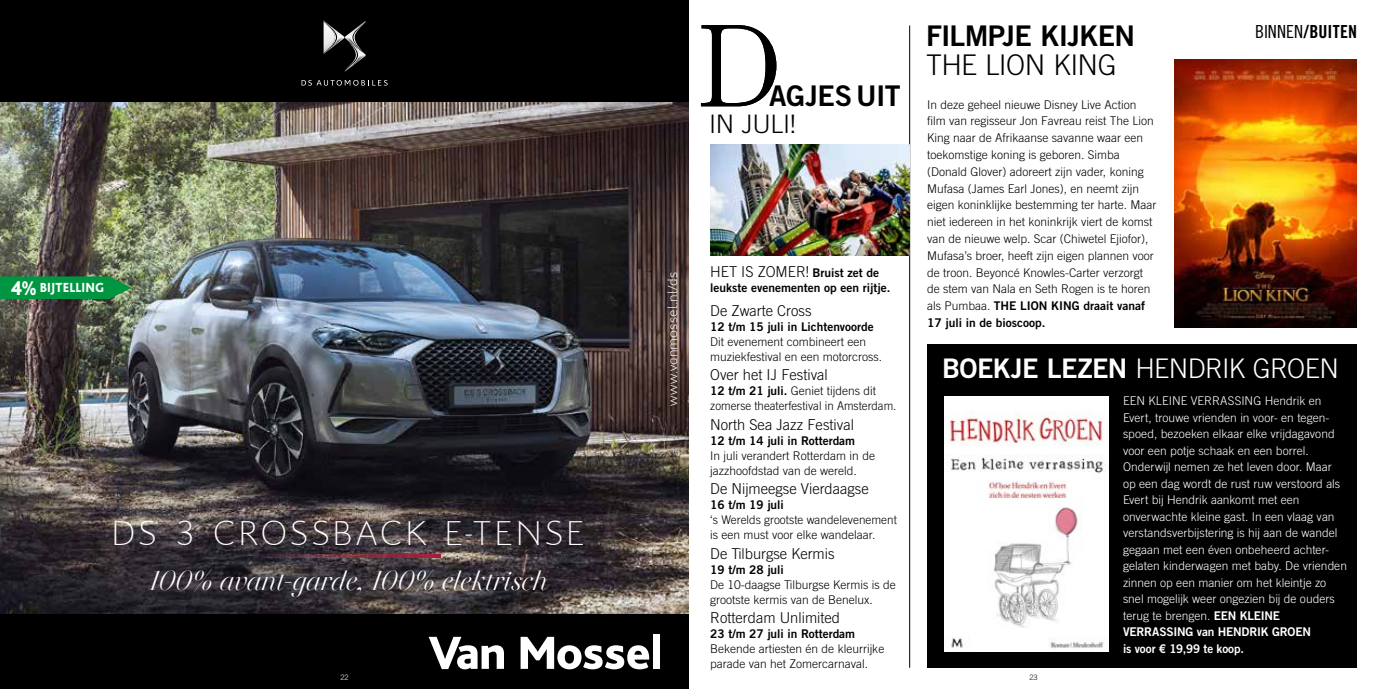
<style>
.page{position:relative;width:1378px;height:689px;background:#fff}
.page>*{position:absolute;margin:0;border:0;box-sizing:border-box;transform-origin:0 0}
.t1{font:300 118.05px "Century Std";color:#000}
.t2{font:300 37.2px "Citroen";letter-spacing:.105em;color:#fff}
.t3{font:italic 300 29.7px "DS Title Big";letter-spacing:-.01em;color:#fff}
.t4{font:28.5px "Trade Gothic LT Std Bd 2";letter-spacing:-.025em;color:#000}
.t5{font:300 28.5px "Trade Gothic LT Std";letter-spacing:-.015em;color:#000}
.t6{font:300 27px "Trade Gothic LT Std";letter-spacing:-.025em;color:#fff}
.t7{font:300 25.5px "Trade Gothic LT Std";letter-spacing:-.015em;color:#000}
.t8{font:18px "Trade Gothic LT Std Bd Cn 20";letter-spacing:.01em;color:#000}
.t9{font:300 15px "Trade Gothic LT Std";color:#000}
.t10{font:800 13.8px "Bliss Pro";letter-spacing:.01em;color:#fff;scale:.9 1}
.t11{font:300 13.5px "Peugeot";letter-spacing:.01em;color:#fff}
.t12{font:300 12px/16.8px "Trade Gothic LT Std";color:#000}
.t13{font:300 12px/16.5px "Trade Gothic LT Std";color:#fff}
.t14{font:12px/16.8px "Trade Gothic LT Std Bd 2";color:#000}
.t15{font:12px/16.5px "Trade Gothic LT Std Bd 2";letter-spacing:-.015em;color:#fff}
.t16{font:300 7.5px "Trade Gothic LT Std";color:#fff}
.t17{font:300 7.5px "Trade Gothic LT Std";color:#000}
.s1{font-size:20.7px}
.s2{font-family:"Trade Gothic LT Std Bd 2";font-weight:400;font-size:12px}
.s3{font-family:"Trade Gothic LT Std Bd 2";font-weight:400}
.s4{font-family:"Trade Gothic LT Std";font-weight:300}
.s5{font-family:"Trade Gothic LT Std Cn 18"}
</style>
<div class="page">
<hr style="left:909px;top:26px;width:1px;height:642px;background:#000">
<img style="left:1174px;top:60px;width:182px;height:267px">
<div style="left:927px;top:344px;width:429px;height:324px;background:#000"></div>
<img style="left:944px;top:396px;width:164px;height:256px">
<img style="left:710px;top:145px;width:199px;height:110px">
<img style="left:0;top:101px;width:689px;height:513px">
<div style="left:0;top:614px;width:689px;height:75px;background:#000"></div>
<svg style="left:520px;top:637px;width:129px;height:32px"></svg>
<div style="left:652px;top:634px;width:7px;height:35px;background:#fff"></div>
<svg style="left:429px;top:637px;width:75px;height:32px"></svg>
<img style="left:249px;top:554px;width:192px;height:3px">
<div style="left:0;top:0;width:689px;height:101px;background:#000"></div>
<svg style="left:301px;top:80px;width:87px;height:6px"></svg>
<svg style="left:323px;top:20px;width:43px;height:52px"></svg>
<svg style="left:0;top:276px;width:132px;height:23px;background:#0c9444"></svg>
<p class="t10" style="left:11px;top:279px;width:105px"><span class="s1">4%</span> BIJTELLING</p>
<h2 class="t2" style="left:112px;top:507px;width:473px">DS 3 CROSSBACK E-TENSE</h2>
<h3 class="t3" style="left:149px;top:564px;width:400px">100% avant-garde, 100% elektrisch</h3>
<h1 class="t1" style="left:698px;top:-2px;width:85px">D</h1>
<h3 class="t7" style="left:709px;top:109px;width:88px">IN JULI!</h3>
<h3 class="t4" style="left:769px;top:78px;width:133px">AGJES UIT</h3>
<p class="t11" style="left:663px;top:406px;width:136px;rotate:-90deg">www.vanmossel.nl/ds</p>
<p class="t9" style="left:710px;top:262px;width:170px">HET IS ZOMER! <span class="s2">Bruist zet de</span></p>
<p class="t14" style="left:710px;top:279px;width:182px">leukste evenementen op een rijtje.</p>
<p class="t9" style="left:710px;top:301px;width:103px">De Zwarte Cross</p>
<p class="t14" style="left:710px;top:318px;width:165px">12 t/m 15 juli in Lichtenvoorde</p>
<p class="t12" style="left:710px;top:334px;width:173px;line-height:15px">Dit evenement combineert een muziekfestival en een motorcross.</p>
<p class="t9" style="left:710px;top:366px;width:119px">Over het IJ Festival</p>
<p class="t12" style="left:710px;top:383px;width:188px;line-height:15px"><span class="s3">12 t/m 21 juli.</span> Geniet tijdens dit zomerse theaterfestival in Amsterdam.</p>
<p class="t9" style="left:710px;top:415px;width:145px">North Sea Jazz Festival</p>
<p class="t14" style="left:710px;top:432px;width:146px">12 t/m 14 juli in Rotterdam</p>
<p class="t12" style="left:710px;top:448px;width:166px;line-height:15px">In juli verandert Rotterdam in de jazzhoofdstad van de wereld.</p>
<p class="t9" style="left:710px;top:480px;width:160px">De Nijmeegse Vierdaagse</p>
<p class="t14" style="left:710px;top:496px;width:75px">16 t/m 19 juli</p>
<p class="t12" style="left:710px;top:512px;width:188px;line-height:15px">‘s Werelds grootste wandelevenement is een must voor elke wandelaar.</p>
<p class="t9" style="left:710px;top:544px;width:126px">De Tilburgse Kermis</p>
<p class="t14" style="left:710px;top:561px;width:75px">19 t/m 28 juli</p>
<p class="t12" style="left:710px;top:577px;width:187px;line-height:15px">De 10-daagse Tilburgse Kermis is de grootste kermis van de Benelux.</p>
<p class="t9" style="left:710px;top:609px;width:131px">Rotterdam Unlimited</p>
<p class="t14" style="left:710px;top:625px;width:146px">23 t/m 27 juli in Rotterdam</p>
<p class="t12" style="left:710px;top:641px;width:176px;line-height:15px">Bekende artiesten én de kleurrijke parade van het Zomercarnaval.</p>
<h3 class="t4" style="left:926px;top:18px;width:210px">FILMPJE KIJKEN</h3>
<h3 class="t5" style="left:926px;top:48px;width:192px">THE LION KING</h3>
<p class="t12" style="left:927px;top:96px;width:231px">In deze geheel nieuwe Disney Live Action film van regisseur Jon Favreau reist The Lion King naar de Afrikaanse savanne waar een toekomstige koning is geboren. Simba (Donald Glover) adoreert zijn vader, koning Mufasa (James Earl Jones), en neemt zijn eigen koninklijke bestemming ter harte. Maar niet iedereen in het koninkrijk viert de komst van de nieuwe welp. Scar (Chiwetel Ejiofor), Mufasa’s broer, heeft zijn eigen plannen voor de troon. Beyoncé Knowles-Carter verzorgt de stem van Nala en Seth Rogen is te horen</p>
<p class="t14" style="left:927px;top:297px;width:219px"><span class="s4">als Pumbaa.</span> THE LION KING draait vanaf<br>17 juli in de bioscoop.</p>
<h3 class="t8" style="left:1255px;top:21px;width:104px"><span class="s5">BINNEN</span>/BUITEN</h3>
<h3 class="t6" style="left:942px;top:353px;width:398px"><span class="s3">BOEKJE LEZEN</span> HENDRIK GROEN</h3>
<p class="t13" style="left:1123px;top:392px;width:225px">EEN KLEINE VERRASSING Hendrik en Evert, trouwe vrienden in voor- en tegen&shy;spoed, bezoeken elkaar elke vrijdagavond voor een potje schaak en een borrel.<br>Onderwijl nemen ze het leven door. Maar op een dag wordt de rust ruw verstoord als Evert bij Hendrik aankomt met een onverwachte kleine gast. In een vlaag van verstands verbijstering is hij aan de wandel gegaan met een éven onbeheerd achter&shy;gelaten kinderwagen met baby. De vrienden zinnen op een manier om het kleintje zo snel mogelijk weer ongezien bij de ouders terug te brengen. <span class="s3">EEN KLEINE</span></p>
<p class="t15" style="left:1123px;top:623px;width:189px">VERRASSING van HENDRIK GROEN is voor € 19,99 te koop.</p>
<p class="t16" style="left:340px;top:672px;width:10px">22</p>
<p class="t17" style="left:1029px;top:672px;width:10px">23</p>
</div>
